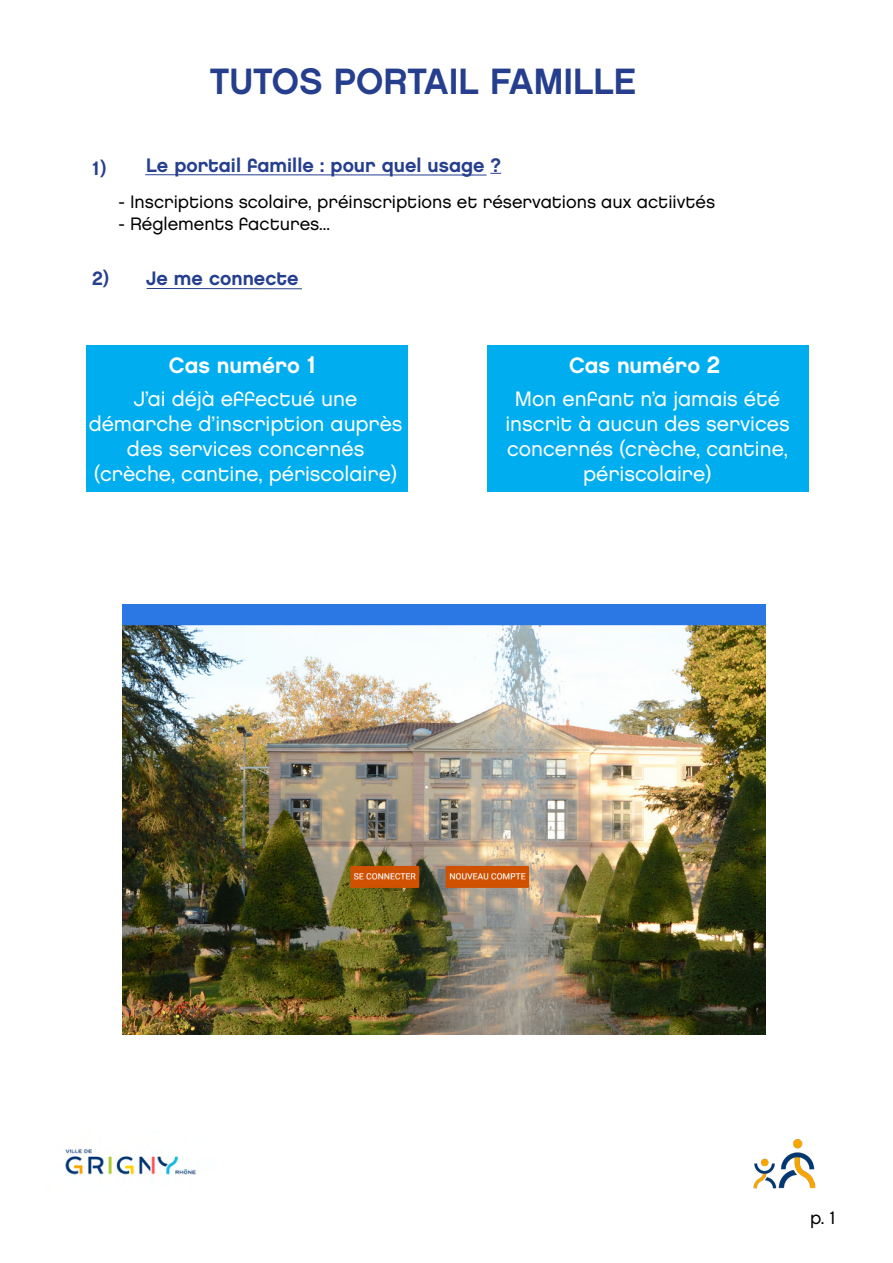
<style>
.page{position:relative;width:893px;height:1263px;background:#fff}
.page>*{position:absolute;margin:0;border:0;box-sizing:border-box;transform-origin:0 0}
.t1{font:36.6px "Chalet New York Nineteen Eighty";color:#253f8e}
.t2{font:22.05px "Chalet New York Nineteen Eighty";color:#fff}
.t3{font:20.85px/25px "Chalet London Nineteen Eighty";color:#fff;text-align:center}
.t4{font:19.5px "Chalet New York Nineteen Eighty";color:#253f8e}
.t5{font:18px "Chalet London Nineteen Eighty";color:#000}
.s1{font-size:24.15px}
</style>
<div class="page">
<img style="left:753px;top:1139px;width:63px;height:50px">
<img style="left:65px;top:1149px;width:132px;height:26px">
<img style="left:123px;top:604px;width:642px;height:431px">
<hr style="left:145px;top:174px;width:341px;height:1px;background:#253f8e">
<div style="left:86px;top:345px;width:322px;height:147px;background:#00aeef"></div>
<div style="left:486px;top:345px;width:322px;height:147px;background:#00aeef"></div>
<hr style="left:147px;top:288px;width:155px;height:1px;background:#253f8e">
<h1 class="t1" style="left:210px;top:59px;width:428px">TUTOS PORTAIL FAMILLE</h1>
<p class="t4" style="left:92px;top:154px;width:410px">1) Le portail famille : pour quel usage ?</p>
<p class="t5" style="left:118px;top:191px;width:598px">- Inscriptions scolaire, préinscriptions et réservations aux actiivtés</p>
<p class="t5" style="left:118px;top:213px;width:213px">- Réglements factures...</p>
<p class="t4" style="left:92px;top:266px;width:208px">2) Je me connecte</p>
<p class="t2" style="left:169px;top:352px;width:150px">Cas numéro <span class="s1">1</span></p>
<p class="t3" style="left:89px;top:386px;width:315px">J’ai déjà effectué une démarche d’inscription auprès des services concernés (crèche, cantine, périscolaire)</p>
<p class="t2" style="left:569px;top:352px;width:153px">Cas numéro <span class="s1">2</span></p>
<p class="t3" style="left:505px;top:386px;width:286px">Mon enfant n’a jamais été inscrit à aucun des services concernés (crèche, cantine, périscolaire)</p>
<p class="t5" style="left:810px;top:1206px;width:27px">p. 1</p>
</div>
